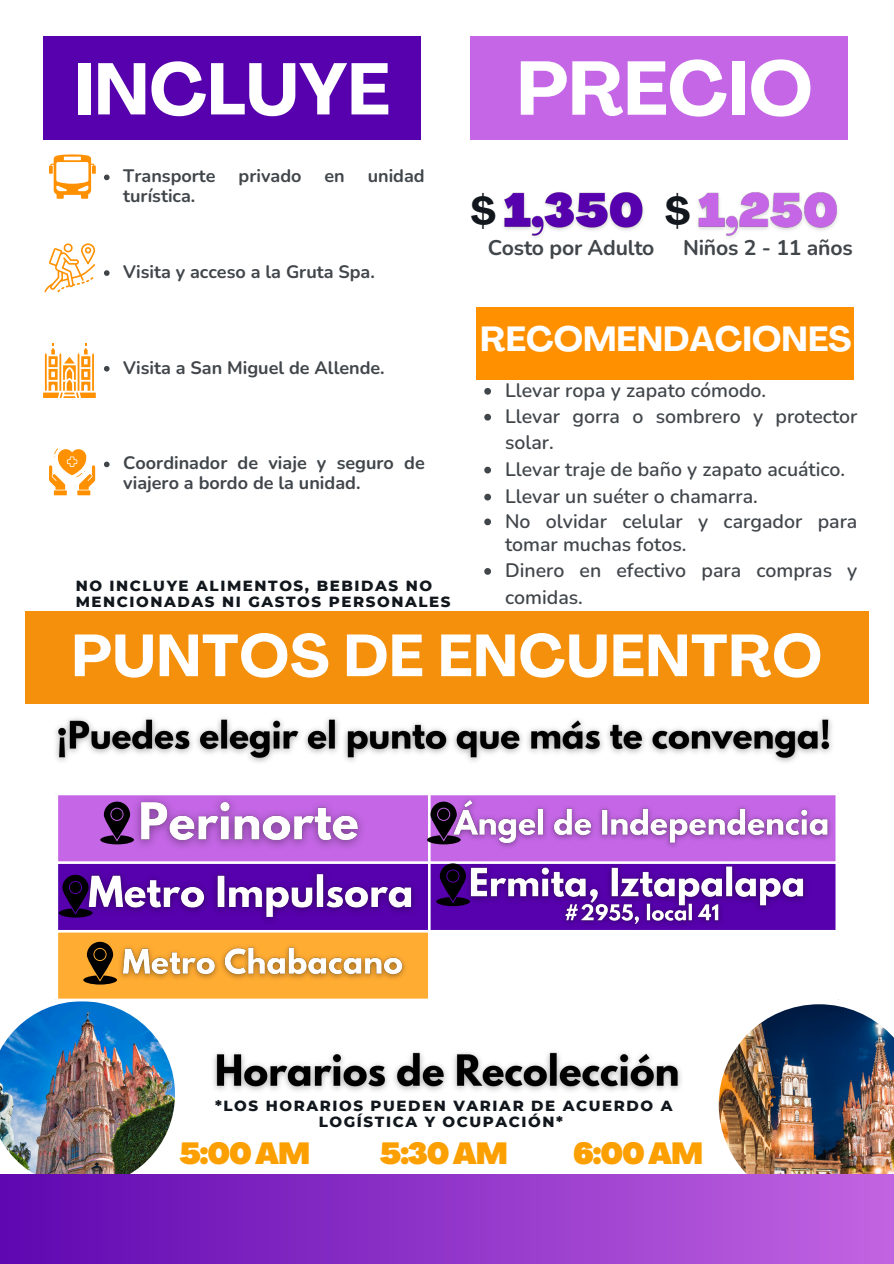
<style>
.page{position:relative;width:894px;height:1264px;background:#fff}
.page>*{position:absolute;margin:0;border:0;box-sizing:border-box;transform-origin:0 0}
.t1{font:700 75px "Agrandir";color:#fff}
.t2{font:700 72px "Agrandir";color:#fff}
.t3{font:700 58.5px "Agrandir";letter-spacing:.015em;color:#fff}
.t4{font:700 37.8px "Agrandir";color:#11171d}
.t5{font:700 34.5px "Agrandir";color:#fff}
.t6{font:900 30px "Agrandir";letter-spacing:-.035em;color:#fc9f00}
.t7{font:700 21.15px "Nunito";letter-spacing:-.01em;color:#41464b}
.t8{font:600 19.5px/25.8px "Nunito";color:#41464b}
.t9{font:700 18px/19.2px "Nunito";color:#41464b}
.t10{font:800 15px/15.8px "Montserrat";letter-spacing:.105em;color:#11171d}
</style>
<div class="page">
<img style="left:0;top:1001px;width:175px;height:173px">
<img style="left:718px;top:1004px;width:175px;height:170px">
<div style="left:0;top:1174px;width:893px;height:89px;background:linear-gradient(to right,#5e07b1,#c264e2)"></div>
<div style="left:43px;top:36px;width:378px;height:104px;background:#5700ad"></div>
<div style="left:470px;top:36px;width:377px;height:104px;background:#c466e5"></div>
<div style="left:475px;top:307px;width:378px;height:73px;background:#ff9100"></div>
<div style="left:25px;top:611px;width:843px;height:92px;background:#f4900c"></div>
<svg style="left:49px;top:448px;width:46px;height:47px"></svg>
<svg style="left:49px;top:154px;width:47px;height:45px"></svg>
<div style="left:58px;top:795px;width:777px;height:66px;background:#c466e5"></div>
<div style="left:58px;top:864px;width:777px;height:66px;background:#5700ad"></div>
<div style="left:56px;top:931px;width:373px;height:69px;background:#ffac33"></div>
<hr style="left:55px;top:795px;width:3px;height:203px;background:#fff">
<hr style="left:428px;top:795px;width:2px;height:203px;background:#fff">
<hr style="left:55px;top:930px;width:782px;height:2px;background:#fff">
<hr style="left:55px;top:998px;width:782px;height:3px;background:#fff">
<img style="left:126px;top:795px;width:247px;height:61px">
<img style="left:77px;top:863px;width:347px;height:67px">
<img style="left:120px;top:946px;width:285px;height:33px">
<img style="left:443px;top:795px;width:393px;height:60px">
<img style="left:459px;top:856px;width:356px;height:74px">
<svg style="left:100px;top:801px;width:34px;height:43px"></svg>
<div style="left:111px;top:808px;width:11px;height:12px;background:#000;border-radius:50%"></div>
<svg style="left:59px;top:874px;width:33px;height:43px"></svg>
<div style="left:70px;top:881px;width:11px;height:12px;background:#000;border-radius:50%"></div>
<svg style="left:83px;top:941px;width:34px;height:43px"></svg>
<svg style="left:94px;top:948px;width:12px;height:12px"></svg>
<svg style="left:436px;top:863px;width:34px;height:43px"></svg>
<div style="left:447px;top:870px;width:11px;height:11px;background:#000;border-radius:50%"></div>
<svg style="left:427px;top:801px;width:33px;height:43px"></svg>
<div style="left:438px;top:808px;width:11px;height:12px;background:#000;border-radius:50%"></div>
<svg style="left:44px;top:243px;width:51px;height:50px"></svg>
<svg style="left:43px;top:343px;width:53px;height:54px"></svg>
<svg style="left:484px;top:388px;width:7px;height:7px"></svg>
<svg style="left:484px;top:414px;width:7px;height:6px"></svg>
<svg style="left:484px;top:467px;width:7px;height:6px"></svg>
<svg style="left:484px;top:494px;width:7px;height:6px"></svg>
<svg style="left:484px;top:518px;width:7px;height:7px"></svg>
<svg style="left:484px;top:568px;width:7px;height:7px"></svg>
<svg style="left:104px;top:174px;width:5px;height:6px"></svg>
<svg style="left:104px;top:270px;width:5px;height:6px"></svg>
<svg style="left:104px;top:366px;width:5px;height:5px"></svg>
<svg style="left:104px;top:461px;width:5px;height:6px"></svg>
<img style="left:55px;top:718px;width:777px;height:44px">
<img style="left:213px;top:1052px;width:468px;height:39px">
<img style="left:503px;top:192px;width:141px;height:46px">
<img style="left:697px;top:192px;width:141px;height:46px">
<p class="t2" style="left:74px;top:60px;width:317px">INCLUYE</p>
<p class="t1" style="left:516px;top:58px;width:297px">PRECIO</p>
<p class="t9" style="left:123px;top:167px;width:94px">Transporte</p>
<p class="t9" style="left:238px;top:167px;width:64px">privado</p>
<p class="t9" style="left:324px;top:167px;width:22px">en</p>
<p class="t9" style="left:367px;top:167px;width:58px">unidad</p>
<p class="t9" style="left:123px;top:186px;width:74px">turística.</p>
<p class="t9" style="left:123px;top:262px;width:253px">Visita y acceso a la Gruta Spa.</p>
<p class="t9" style="left:123px;top:358px;width:263px">Visita a San Miguel de Allende.</p>
<p class="t9" style="left:123px;top:454px;width:303px">Coordinador de viaje y seguro de viajero a bordo de la unidad.</p>
<p class="t10" style="left:76px;top:577px;width:376px">NO INCLUYE ALIMENTOS, BEBIDAS NO<br>MENCIONADAS NI GASTOS PERSONALES</p>
<h2 class="t4" style="left:470px;top:196px;width:27px">$</h2>
<p class="t7" style="left:487px;top:233px;width:168px">Costo por Adulto</p>
<p class="t4" style="left:664px;top:196px;width:27px">$</p>
<p class="t7" style="left:683px;top:233px;width:171px">Niños 2 - 11 años</p>
<p class="t5" style="left:480px;top:325px;width:372px">RECOMENDACIONES</p>
<p class="t8" style="left:505px;top:377px;width:262px">Llevar ropa y zapato cómodo.</p>
<p class="t8" style="left:505px;top:403px;width:354px">Llevar gorra o sombrero y protector solar.</p>
<p class="t8" style="left:505px;top:456px;width:341px">Llevar traje de baño y zapato acuático.</p>
<p class="t8" style="left:505px;top:483px;width:254px">Llevar un suéter o chamarra.</p>
<h4 class="t8" style="left:505px;top:509px;width:354px;line-height:23.7px">No olvidar celular y cargador para tomar muchas fotos.</h4>
<p class="t8" style="left:505px;top:557px;width:354px;line-height:27px">Dinero en efectivo para compras y comidas.</p>
<p class="t3" style="left:72px;top:632px;width:751px">PUNTOS DE ENCUENTRO</p>
<p class="t10" style="left:215px;top:1097px;width:459px;text-align:center">*LOS HORARIOS PUEDEN VARIAR DE ACUERDO A<br>LOGÍSTICA Y OCUPACIÓN*</p>
<p class="t6" style="left:179px;top:1141px;width:132px">5:00AM</p>
<p class="t6" style="left:380px;top:1141px;width:129px">5:30AM</p>
<p class="t6" style="left:573px;top:1141px;width:131px">6:00AM</p>
</div>
